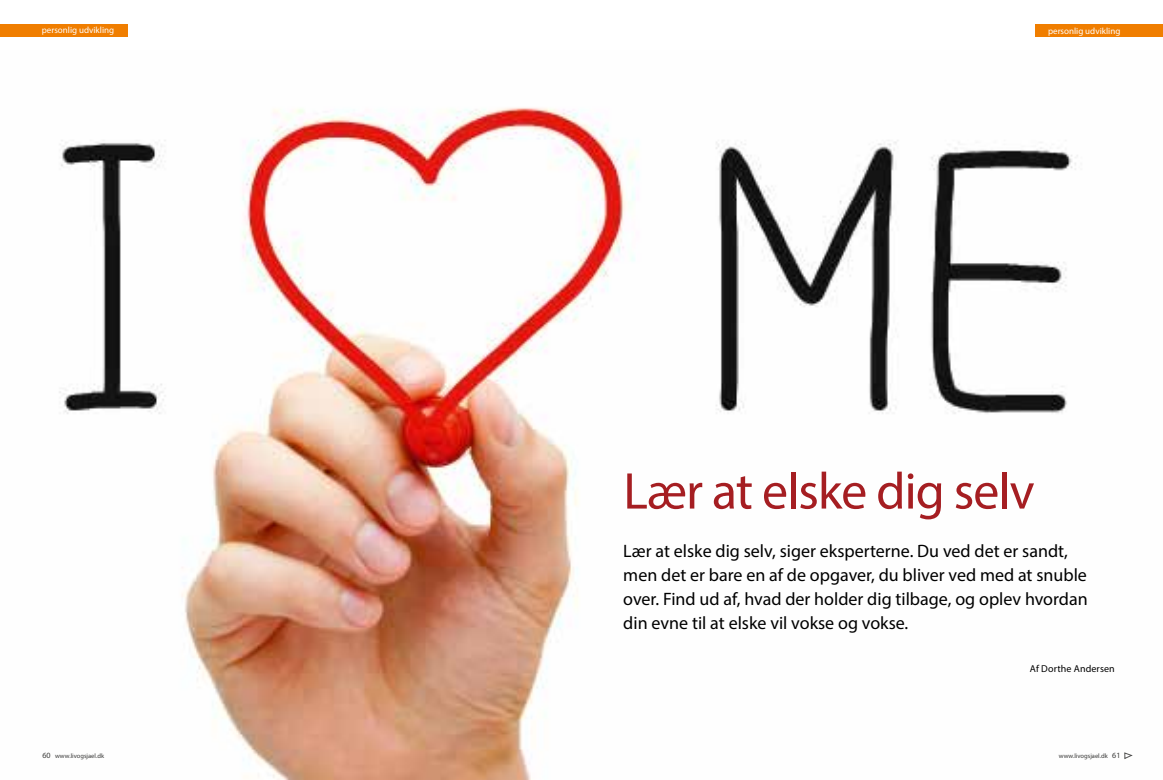
<style>
.page{position:relative;width:1163px;height:780px;background:#fff}
.page>*{position:absolute;margin:0;border:0;box-sizing:border-box;transform-origin:0 0}
.t1{font:52px "Myriad Pro";letter-spacing:-.02em;color:#a51e22}
.t2{font:18px/24px "Myriad Pro";color:#000}
.t3{font:10px "Myriad Pro";letter-spacing:.01em;color:#000}
.t4{font:9px "Myriad Pro";color:#fff}
.t5{font:6.5px "Myriad Pro";color:#3a3a39}
.s1{color:#fff}
.s2{font-size:8px}
</style>
<div class="page">
<img style="left:59px;top:107px;width:1074px;height:673px">
<svg style="left:1124px;top:752px;width:7px;height:6px"></svg>
<div style="left:0;top:24px;width:128px;height:12px;background:#f07e00"></div>
<div style="left:1035px;top:24px;width:127px;height:12px;background:#f07e00"></div>
<p class="t4" style="left:42px;top:25px;width:74px">personlig udvikling</p>
<p class="t4" style="left:1047px;top:25px;width:74px">personlig udvikling</p>
<h1 class="t1" style="left:623px;top:459px;width:412px">Lær at elske dig selv</h1>
<p class="t2" style="left:623px;top:538px;width:466px">Lær at elske dig selv, siger eksperterne. Du ved det er sandt, men det er bare en af de opgaver, du bliver ved med at snuble over. Find ud af, hvad der holder dig tilbage, og oplev hvordan din evne til at elske vil vokse og vokse.</p>
<p class="t3" style="left:1029px;top:662px;width:92px">Af Dorthe Andersen<span class="s1">n</span></p>
<p class="t5" style="left:43px;top:751px;width:63px"><span class="s2">60</span> www.livogsjael.dk</p>
<p class="t5" style="left:1058px;top:751px;width:63px">www.livogsjael.dk <span class="s2">61</span></p>
</div>
